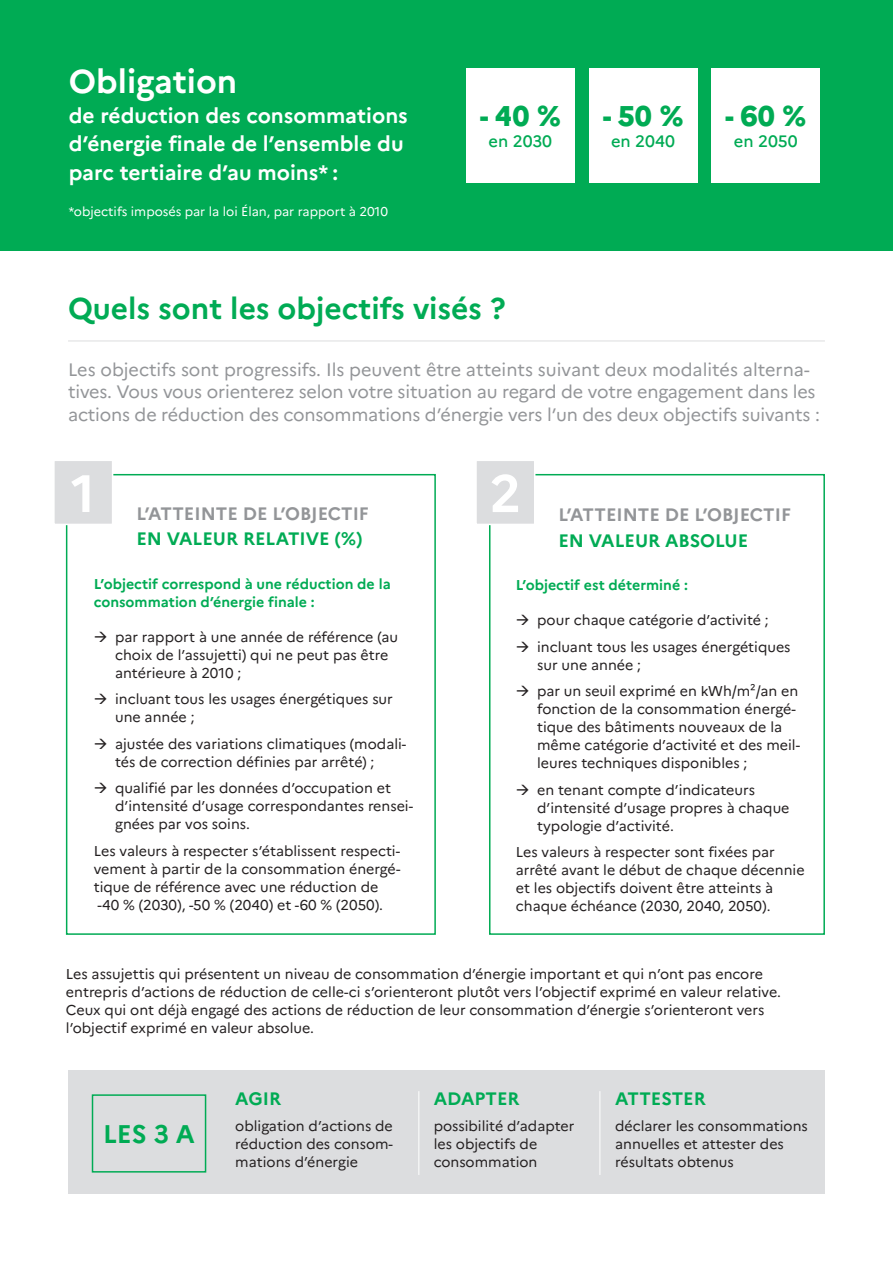
<style>
.page{position:relative;width:893px;height:1263px;background:#fff}
.page>*{position:absolute;margin:0;border:0;box-sizing:border-box;transform-origin:0 0}
.Style_de_paragraphe{font:700 52.5px "Marianne";color:#fff}
.t1{font:700 33px "Marianne";color:#fff}
.Style_de_paragraphe-2{font:700 30px "Marianne";color:#00ab54}
.t2{font:800 28.5px "Marianne";color:#00ab54}
.sous_titre{font:700 25.5px "Marianne";color:#00ab54}
.t3{font:700 21px/28.5px "Marianne";color:#fff}
.sous_titre_suite{font:18px/22.5px "Marianne";letter-spacing:-.01em;color:#939598}
.petit_titre{font:700 18px/25.5px "Marianne";color:#939598}
.sous_titre-2{font:700 18px "Marianne";color:#00ab54}
.texte_courant{font:500 16.5px "Marianne";color:#00ab54}
.texte_courant-2{font:14.25px/18px "Marianne";color:#231f20}
.Style_de_paragraphe-3{font:700 14.25px/18px "Marianne";color:#00ab54}
.t4{font:12.75px "Marianne";color:#fff}
.s1{color:#00ab54}
</style>
<div class="page">
<div style="left:0;top:0;width:893px;height:251px;background:#00ab54"></div>
<div style="left:68px;top:1070px;width:757px;height:123px;background:#dcdddf"></div>
<div style="left:66px;top:474px;width:370px;height:461px;border:2px solid #00ab54"></div>
<div style="left:489px;top:474px;width:336px;height:461px;border:2px solid #00ab54"></div>
<hr style="left:68px;top:341px;width:757px;height:1px;background:#dcdddf">
<div style="left:92px;top:1094px;width:114px;height:78px;border:2px solid #00ab54"></div>
<div style="left:476px;top:460px;width:59px;height:64px;background:#dcdddf"></div>
<div style="left:475px;top:460px;width:60px;height:65px;border:2px solid #fff"></div>
<div style="left:54px;top:460px;width:59px;height:64px;background:#dcdddf"></div>
<div style="left:53px;top:460px;width:60px;height:65px;border:2px solid #fff"></div>
<div style="left:466px;top:68px;width:108px;height:115px;background:#fff"></div>
<div style="left:589px;top:68px;width:108px;height:115px;background:#fff"></div>
<div style="left:712px;top:68px;width:108px;height:115px;background:#fff"></div>
<hr style="left:418px;top:1091px;width:1px;height:84px;background:#fff">
<hr style="left:599px;top:1091px;width:1px;height:84px;background:#fff">
<p class="t1" style="left:69px;top:61px;width:170px">Obligation</p>
<p class="t3" style="left:69px;top:101px;width:341px">de réduction des consommations d’énergie finale de l’ensemble du parc tertiaire d’au moins* :</p>
<p class="t4" style="left:69px;top:203px;width:321px">*objectifs imposés par la loi Élan, par rapport à 2010</p>
<p class="t2" style="left:480px;top:98px;width:83px">- 40 %</p>
<p class="texte_courant" style="left:489px;top:131px;width:65px">en 2030</p>
<p class="t2" style="left:603px;top:98px;width:82px">- 50 %</p>
<p class="texte_courant" style="left:611px;top:131px;width:66px">en 2040</p>
<p class="t2" style="left:725px;top:98px;width:82px">- 60 %</p>
<p class="texte_courant" style="left:734px;top:131px;width:65px">en 2050</p>
<p class="Style_de_paragraphe-2" style="left:68px;top:290px;width:439px">Quels sont les objectifs visés ?</p>
<p class="sous_titre_suite" style="left:68px;top:358px;width:753px">Les objectifs sont progressifs. Ils peuvent être atteints suivant deux modalités alterna&shy;tives. Vous vous orienterez selon votre situation au regard de votre engagement dans les actions de réduction des consommations d’énergie vers l’un des deux objectifs suivants :</p>
<p class="Style_de_paragraphe" style="left:71px;top:461px;width:26px">1</p>
<p class="Style_de_paragraphe" style="left:490px;top:461px;width:33px">2</p>
<p class="petit_titre" style="left:136px;top:500px;width:234px">L’ATTEINTE DE L’OBJECTIF<br><span class="s1">EN VALEUR RELATIVE (%)</span></p>
<p class="Style_de_paragraphe-3" style="left:94px;top:574px;width:298px">L’objectif correspond à une réduction de la consommation d’énergie finale :</p>
<p class="texte_courant-2" style="left:115px;top:627px;width:285px">par rapport à une année de référence (au choix de l’assujetti) qui ne peut pas être antérieure à 2010 ;</p>
<p class="texte_courant-2" style="left:115px;top:690px;width:279px">incluant tous les usages énergétiques sur une année ;</p>
<p class="texte_courant-2" style="left:115px;top:734px;width:293px">ajustée des variations climatiques (modali&shy;tés de correction définies par arrêté) ;</p>
<p class="texte_courant-2" style="left:115px;top:779px;width:300px">qualifié par les données d’occupation et d’intensité d’usage correspondantes rensei&shy;gnées par vos soins.</p>
<p class="texte_courant-2" style="left:94px;top:841px;width:308px">Les valeurs à respecter s’établissent respecti&shy;vement à partir de la consommation énergé&shy;tique de référence avec une réduction de -40 % (2030), -50 % (2040) et -60 % (2050).</p>
<p class="petit_titre" style="left:558px;top:502px;width:234px">L’ATTEINTE DE L’OBJECTIF<br><span class="s1">EN VALEUR ABSOLUE</span></p>
<p class="Style_de_paragraphe-3" style="left:516px;top:576px;width:174px">L’objectif est déterminé :</p>
<p class="texte_courant-2" style="left:537px;top:611px;width:233px">pour chaque catégorie d’activité ;</p>
<p class="texte_courant-2" style="left:537px;top:638px;width:255px">incluant tous les usages énergétiques sur une année ;</p>
<p class="texte_courant-2" style="left:537px;top:682px;width:265px">par un seuil exprimé en kWh/m²/an en fonction de la consommation énergé&shy;tique des bâtiments nouveaux de la même catégorie d’activité et des meil&shy;leures techniques disponibles ;</p>
<p class="texte_courant-2" style="left:537px;top:781px;width:254px">en tenant compte d’indicateurs d’intensité d’usage propres à chaque typologie d’activité.</p>
<p class="texte_courant-2" style="left:516px;top:843px;width:290px">Les valeurs à respecter sont fixées par arrêté avant le début de chaque décennie et les objectifs doivent être atteints à chaque échéance (2030, 2040, 2050).</p>
<p class="texte_courant-2" style="left:66px;top:965px;width:717px">Les assujettis qui présentent un niveau de consommation d’énergie important et qui n’ont pas encore entrepris d’actions de réduction de celle-ci s’orienteront plutôt vers l’objectif exprimé en valeur relative.<br>Ceux qui ont déjà engagé des actions de réduction de leur consommation d’énergie s’orienteront vers l’objectif exprimé en valeur absolue.</p>
<p class="sous_titre" style="left:103px;top:1118px;width:93px">LES 3 A</p>
<p class="sous_titre-2" style="left:235px;top:1087px;width:47px">AGIR</p>
<p class="texte_courant-2" style="left:235px;top:1117px;width:159px;text-align:justify">obligation d’actions de réduction des consom&shy;mations d’énergie</p>
<p class="sous_titre-2" style="left:434px;top:1087px;width:87px">ADAPTER</p>
<p class="texte_courant-2" style="left:434px;top:1117px;width:142px">possibilité d’adapter les objectifs de consommation</p>
<p class="sous_titre-2" style="left:615px;top:1087px;width:92px">ATTESTER</p>
<p class="texte_courant-2" style="left:615px;top:1117px;width:194px">déclarer les consommations annuelles et attester des résultats obtenus</p>
</div>
